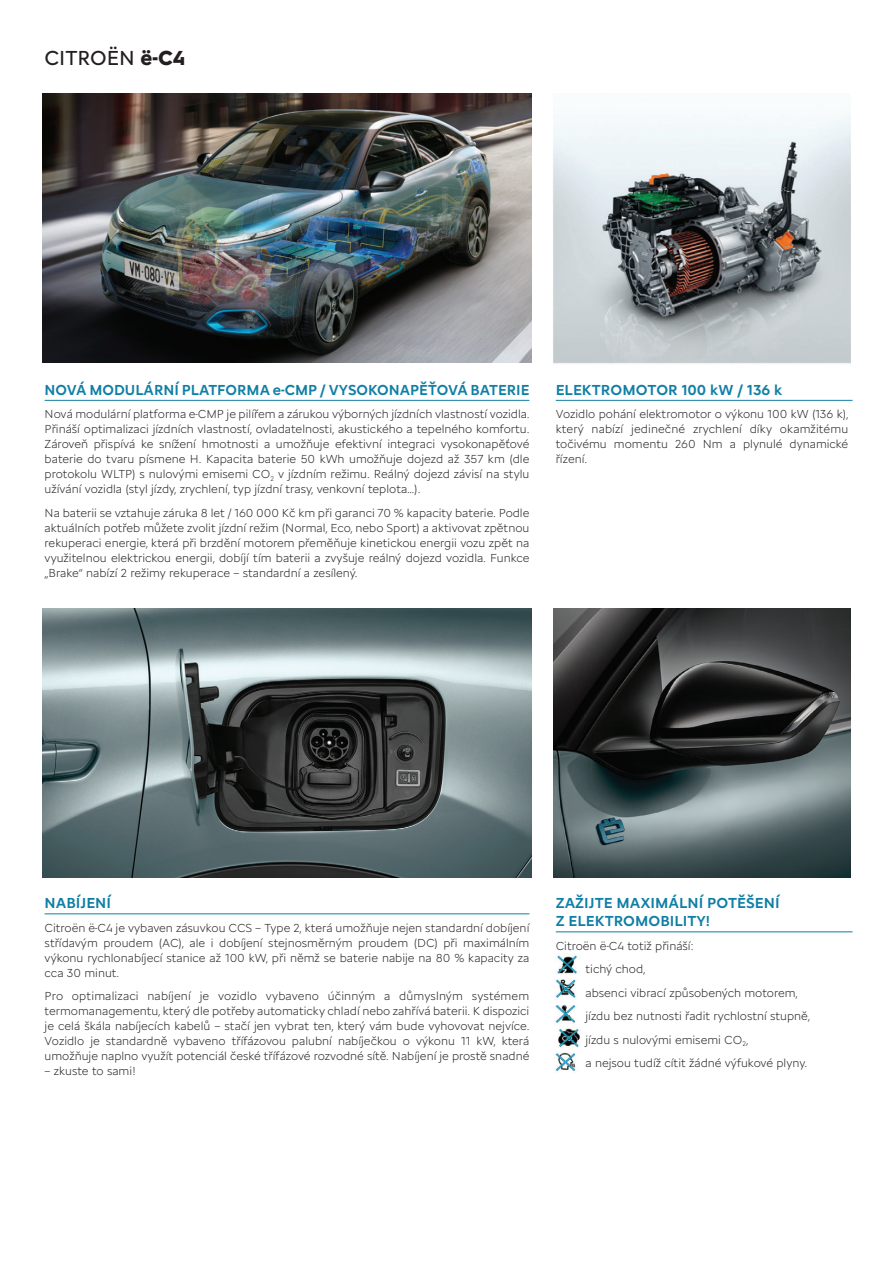
<style>
.page{position:relative;width:893px;height:1263px;background:#fff}
.page>*{position:absolute;margin:0;border:0;box-sizing:border-box;transform-origin:0 0}
.t1{font:21px "Citroen Type Latin";color:#231f20}
.t2{font:500 15px "Citroen Type Latin";color:#107fa5}
.t3{font:300 12px/15px "Citroen Type Latin";color:#231f20;text-align:justify}
.s1{font-weight:700}
</style>
<div class="page">
<img style="left:553px;top:114px;width:297px;height:250px">
<hr style="left:45px;top:400px;width:484px;height:1px;background:#107fa5">
<hr style="left:45px;top:913px;width:484px;height:1px;background:#107fa5">
<hr style="left:556px;top:400px;width:296px;height:1px;background:#107fa5">
<hr style="left:556px;top:931px;width:296px;height:1px;background:#107fa5">
<img style="left:555px;top:954px;width:25px;height:117px">
<img style="left:43px;top:608px;width:488px;height:270px">
<img style="left:554px;top:608px;width:296px;height:270px">
<img style="left:43px;top:94px;width:488px;height:269px">
<h1 class="t1" style="left:45px;top:42px;width:142px">CITROËN <span class="s1">ë-C4</span></h1>
<p class="t2" style="left:45px;top:378px;width:22px">NOVÁ</p>
<p class="t2" style="left:89px;top:378px;width:12px">MODU</p>
<p class="t2" style="left:135px;top:378px;width:19px">LÁRN</p>
<p class="t2" style="left:174px;top:378px;width:55px">Í PLATFORMA</p>
<p class="t2" style="left:273px;top:378px;width:96px">E-CMP / VYSOKONA</p>
<p class="t2" style="left:410px;top:378px;width:38px">PĚŤOVÁ</p>
<p class="t2" style="left:471px;top:378px;width:60px">BATERI E</p>
<p class="t3" style="left:45px;top:406px;width:486px">Nová modulární platforma e-CMP je pilířem a zárukou výborných jízdních vlastností vozidla.<br>Přináší optimalizaci jízdních vlastností, ovladatelnosti, akustického a tepelného komfortu.<br>Zároveň přispívá ke snížení hmotnosti a umožňuje efektivní integraci vysokonapěťové baterie do tvaru písmene H. Kapacita baterie 50 kWh umožňuje dojezd až 357 km (dle protokolu WLTP) s nulovými emisemi CO<sub>2</sub> v jízdním režimu. Reálný dojezd závisí na stylu užívání vozidla (styl jízdy, zrychlení, typ jízdní trasy, venkovní teplota…).</p>
<p class="t3" style="left:45px;top:504px;width:486px">Na baterii se vztahuje záruka 8 let / 160 000 Kč km při garanci 70 % kapacity baterie. Podle aktuálních potřeb můžete zvolit jízdní režim (Normal, Eco, nebo Sport) a aktivovat zpětnou rekuperaci energie, která při brzdění motorem přeměňuje kinetickou energii vozu zpět na využitelnou elektrickou energii, dobíjí tím baterii a zvyšuje reálný dojezd vozidla. Funkce „Brake“ nabízí 2 režimy rekuperace – standardní a zesílený.</p>
<p class="t2" style="left:556px;top:378px;width:58px">ELEKTROMO</p>
<p class="t2" style="left:647px;top:378px;width:136px">TOR 100 KW / 136 K</p>
<p class="t3" style="left:556px;top:406px;width:294px">Vozidlo pohání elektromotor o výkonu 100 kW (136 k), který nabízí jedinečné zrychlení díky okamžitému točivému momentu 260 Nm a plynulé dynamické řízení.</p>
<p class="t2" style="left:45px;top:892px;width:68px">NABÍJENÍ</p>
<p class="t3" style="left:45px;top:919px;width:486px">Citroën ë-C4 je vybaven zásuvkou CCS – Type 2, která umožňuje nejen standardní dobíjení střídavým proudem (AC), ale i dobíjení stejnosměrným proudem (DC) při maximálním výkonu rychlonabíjecí stanice až 100 kW, při němž se baterie nabije na 80 % kapacity za cca 30 minut.</p>
<p class="t3" style="left:45px;top:988px;width:486px">Pro optimalizaci nabíjení je vozidlo vybaveno účinným a důmyslným systémem termomanagementu, který dle potřeby automaticky chladí nebo zahřívá baterii. K dispozici je celá škála nabíjecích kabelů – stačí jen vybrat ten, který vám bude vyhovovat nejvíce.<br>Vozidlo je standardně vybaveno třífázovou palubní nabíječkou o výkonu 11 kW, která umožňuje naplno využít potenciál české třífázové rozvodné sítě. Nabíjení je prostě snadné</p>
<p class="t3" style="left:45px;top:1063px;width:93px">– zkuste to sami!</p>
<p class="t2" style="left:556px;top:892px;width:18px">ZAŽIJ</p>
<p class="t2" style="left:595px;top:892px;width:33px">TE MAXIMÁ</p>
<p class="t2" style="left:679px;top:892px;width:102px">LN Í POTĚŠEN Í</p>
<p class="t2" style="left:556px;top:910px;width:69px">Z ELEKTROMOBI</p>
<p class="t2" style="left:674px;top:910px;width:37px">LITY!</p>
<p class="t3" style="left:585px;top:933px;width:226px;line-height:23.5px;text-align:left;text-indent:-30px">Citroën ë-C4 totiž přináší:<br>tichý chod,<br>absenci vibrací způsobených motorem, jízdu bez nutnosti řadit rychlostní stupně, jízdu s nulovými emisemi CO<sub>2</sub>,<br>a nejsou tudíž cítit žádné výfukové plyny.</p>
</div>
